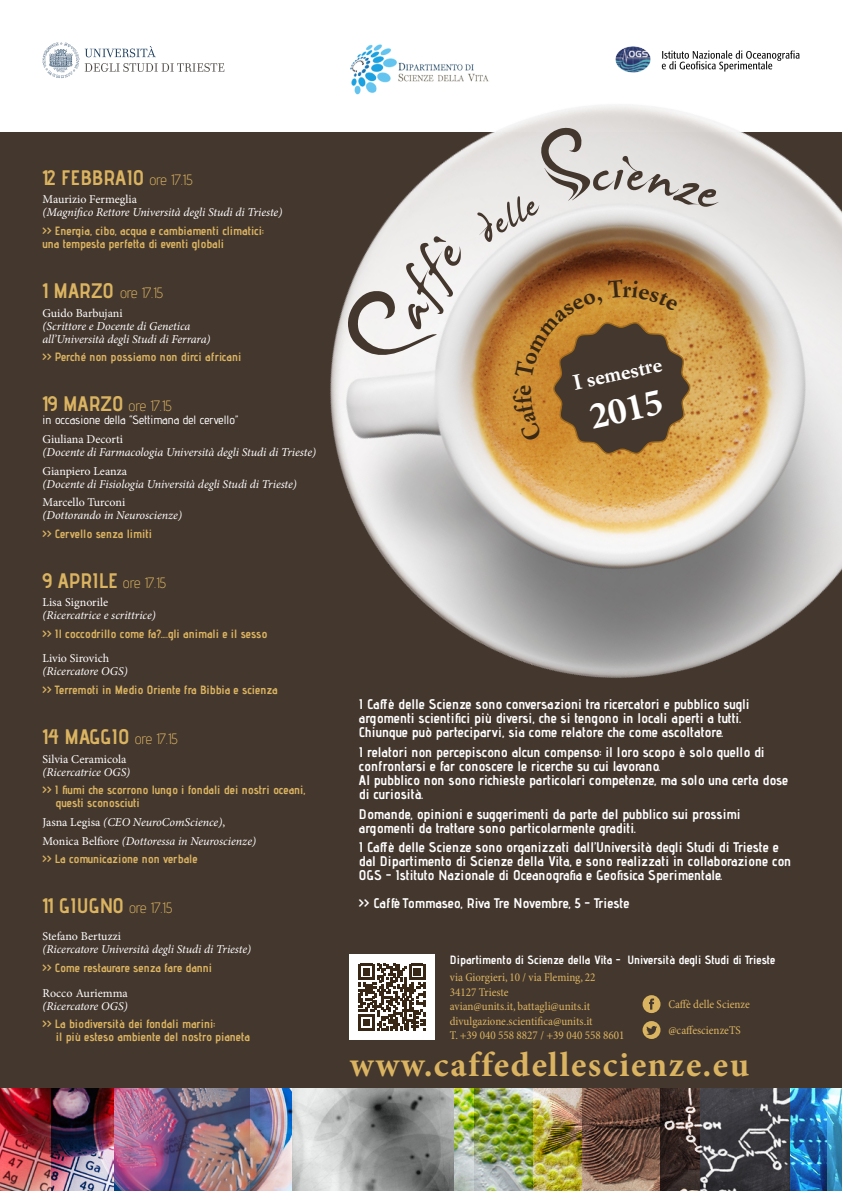
<style>
.page{position:relative;width:842px;height:1191px;background:#fff}
.page>*{position:absolute;margin:0;border:0;box-sizing:border-box;transform-origin:0 0}
.t1{font:89.9px "James Fajardo";color:#44372e}
.t2{font:700 38.4px "Minion Pro";color:#fff}
.t3{font:700 35px "Minion Pro";letter-spacing:.045em;color:#dbb461}
.t4{font:700 23.6px "Simoncini Garamond Std";color:#382715}
.t5{font:700 21px "Advent Pro";color:#dbb461}
.t6{font:700 20.8px "Simoncini Garamond Std";color:#fff}
.t7{font:300 15px "Advent Pro";color:#dbb461}
.t8{font:700 14px/14px "Advent Pro";color:#fff}
.t9{font:italic 12px/13px "Minion Pro";letter-spacing:-.01em;color:#fff}
.t10{font:700 12px/13px "Advent Pro";color:#dbb461}
.t11{font:condensed 12px/14.4px "Minion Pro";color:#dbb461}
.t12{font:12px "Minion Pro";color:#fff}
.t13{font:700 12px "Advent Pro";color:#fff}
.t14{font:500 12px "Advent Pro";color:#fff}
.s1{font-weight:300;font-size:15px}
.s2{font-weight:700;font-size:21px}
.s3{font-style:normal}
</style>
<div class="page">
<div style="left:0;top:132px;width:842px;height:956px;background:#44372e"></div>
<svg style="left:43px;top:43px;width:36px;height:35px"></svg>
<svg style="left:85px;top:48px;width:60px;height:9px"></svg>
<svg style="left:85px;top:63px;width:60px;height:9px"></svg>
<img style="left:145px;top:44px;width:697px;height:634px">
<img style="left:827px;top:1088px;width:15px;height:103px">
<img style="left:700px;top:1088px;width:127px;height:103px">
<img style="left:581px;top:1088px;width:119px;height:103px">
<img style="left:474px;top:1088px;width:107px;height:103px">
<img style="left:0;top:1088px;width:51px;height:103px">
<img style="left:51px;top:1088px;width:199px;height:103px">
<img style="left:250px;top:1088px;width:224px;height:103px">
<div style="left:349px;top:954px;width:85px;height:85px;background:#fff"></div>
<svg style="left:358px;top:963px;width:67px;height:67px"></svg>
<svg style="left:643px;top:1021px;width:17px;height:18px"></svg>
<svg style="left:643px;top:995px;width:17px;height:18px"></svg>
<svg style="left:348px;top:127px;width:375px;height:329px"></svg>
<h3 class="t5" style="left:43px;top:164px;width:152px">12 FEBBRAIO <span class="s1">ore 17.15</span></h3>
<p class="t12" style="left:43px;top:191px;width:96px">Maurizio Fermeglia</p>
<p class="t9" style="left:43px;top:206px;width:241px">(Magnifico Rettore Università degli Studi di Trieste)</p>
<p class="t10" style="left:43px;top:224px;width:223px">&gt;&gt; Energia, cibo, acqua e cambiamenti climatici: una tempesta perfetta di eventi globali</p>
<p class="t7" style="left:43px;top:283px;width:122px"><span class="s2">1 MARZO</span> ore 17.15</p>
<p class="t12" style="left:43px;top:305px;width:82px">Guido Barbujani</p>
<p class="t9" style="left:43px;top:319px;width:170px">(Scrittore e Docente di Genetica all’Università degli Studi di Ferrara)</p>
<p class="t10" style="left:43px;top:350px;width:200px">&gt;&gt; Perché non possiamo non dirci africani</p>
<p class="t7" style="left:43px;top:397px;width:131px"><span class="s2">19 MARZO</span> ore 17.15</p>
<p class="t14" style="left:43px;top:412px;width:197px">in occasione della “Settimana del cervello”</p>
<p class="t12" style="left:43px;top:431px;width:82px">Giuliana Decorti</p>
<p class="t9" style="left:43px;top:445px;width:275px">(Docente di Farmacologia Università degli Studi di Trieste)</p>
<p class="t12" style="left:43px;top:463px;width:86px">Gianpiero Leanza</p>
<p class="t9" style="left:43px;top:477px;width:256px">(Docente di Fisiologia Università degli Studi di Trieste)</p>
<p class="t12" style="left:43px;top:494px;width:84px">Marcello Turconi</p>
<p class="t9" style="left:43px;top:509px;width:141px">(Dottorando in Neuroscienze)</p>
<p class="t10" style="left:43px;top:527px;width:111px">&gt;&gt; Cervello senza limiti</p>
<p class="t7" style="left:43px;top:573px;width:125px"><span class="s2">9 APRILE</span> ore 17.15</p>
<p class="t12" style="left:43px;top:594px;width:67px">Lisa Signorile</p>
<p class="t9" style="left:43px;top:609px;width:115px">(Ricercatrice e scrittrice)</p>
<p class="t10" style="left:43px;top:627px;width:226px">&gt;&gt; Il coccodrillo come fa?....gli animali e il sesso</p>
<p class="t12" style="left:43px;top:650px;width:68px">Livio Sirovich</p>
<p class="t9" style="left:43px;top:665px;width:87px">(Ricercatore OGS)</p>
<p class="t10" style="left:43px;top:683px;width:237px">&gt;&gt; Terremoti in Medio Oriente fra Bibbia e scienza</p>
<h3 class="t5" style="left:43px;top:724px;width:137px">14 MAGGIO <span class="s1">ore 17.15</span></h3>
<p class="t12" style="left:43px;top:751px;width:86px">Silvia Ceramicola</p>
<p class="t9" style="left:43px;top:765px;width:89px">(Ricercatrice OGS)</p>
<p class="t10" style="left:56px;top:783px;width:251px;text-indent:-13px">&gt;&gt; I fiumi che scorrono lungo i fondali dei nostri oceani, questi sconosciuti</p>
<p class="t9" style="left:43px;top:813px;width:215px;line-height:18.7px"><span class="s3">Jasna Legisa</span> (CEO NeuroComScience)<span class="s3">,<br>Monica Belfiore</span> (Dottoressa in Neuroscienze)</p>
<p class="t10" style="left:43px;top:852px;width:157px">&gt;&gt; La comunicazione non verbale</p>
<h3 class="t5" style="left:43px;top:893px;width:131px">11 GIUGNO <span class="s1">ore 17.15</span></h3>
<p class="t12" style="left:43px;top:928px;width:80px">Stefano Bertuzzi</p>
<p class="t9" style="left:43px;top:943px;width:210px">(Ricercatore Università degli Studi di Trieste)</p>
<p class="t10" style="left:43px;top:961px;width:171px">&gt;&gt; Come restaurare senza fare danni</p>
<p class="t12" style="left:43px;top:984px;width:87px">Rocco Auriemma</p>
<p class="t9" style="left:43px;top:999px;width:87px">(Ricercatore OGS)</p>
<p class="t10" style="left:56px;top:1017px;width:196px;text-indent:-13px">&gt;&gt; La biodiversità dei fondali marini:<br>il più esteso ambiente del nostro pianeta</p>
<h1 class="t1" style="left:613px;top:128px;width:14px">i</h1>
<h3 class="t6" style="left:571px;top:370px;width:92px;rotate:-12deg">I semestre</h3>
<h3 class="t4" style="left:508px;top:396px;width:13px;rotate:-90deg">è</h3>
<h2 class="t2" style="left:584px;top:390px;width:76px;rotate:-12deg">2015</h2>
<p class="t8" style="left:359px;top:697px;width:392px">I Caffè delle Scienze sono conversazioni tra ricercatori e pubblico sugli argomenti scientifici più diversi, che si tengono in locali aperti a tutti.<br>Chiunque può parteciparvi, sia come relatore che come ascoltatore.</p>
<p class="t8" style="left:359px;top:745px;width:431px">I relatori non percepiscono alcun compenso: il loro scopo è solo quello di confrontarsi e far conoscere le ricerche su cui lavorano.<br>Al pubblico non sono richieste particolari competenze, ma solo una certa dose di curiosità.</p>
<p class="t8" style="left:359px;top:806px;width:383px">Domande, opinioni e suggerimenti da parte del pubblico sui prossimi argomenti da trattare sono particolarmente graditi.</p>
<p class="t8" style="left:359px;top:840px;width:434px">I Caffè delle Scienze sono organizzati dall’Università degli Studi di Trieste e dal Dipartimento di Scienze della Vita, e sono realizzati in collaborazione con<br>OGS - Istituto Nazionale di Oceanografia e Geofisica Sperimentale.</p>
<p class="t8" style="left:359px;top:896px;width:272px">&gt;&gt; Caffè Tommaseo, Riva Tre Novembre, 5 - Trieste</p>
<p class="t13" style="left:450px;top:952px;width:327px">Dipartimento di Scienze della Vita - Università degli Studi di Trieste</p>
<p class="t11" style="left:450px;top:970px;width:176px">via Giorgieri, 10 / via Fleming, 22<br>34127 Trieste<br>avian@units.it, battagli@units.it divulgazione.scientifica@units.it<br>T. +39 040 558 8827 / +39 040 558 8601</p>
<h3 class="t3" style="left:350px;top:1040px;width:401px">www.caffedellescienze.eu</h3>
<p class="t11" style="left:668px;top:991px;width:83px;line-height:25.7px">Caffè delle Scienze @caffescienzeTS</p>
</div>
